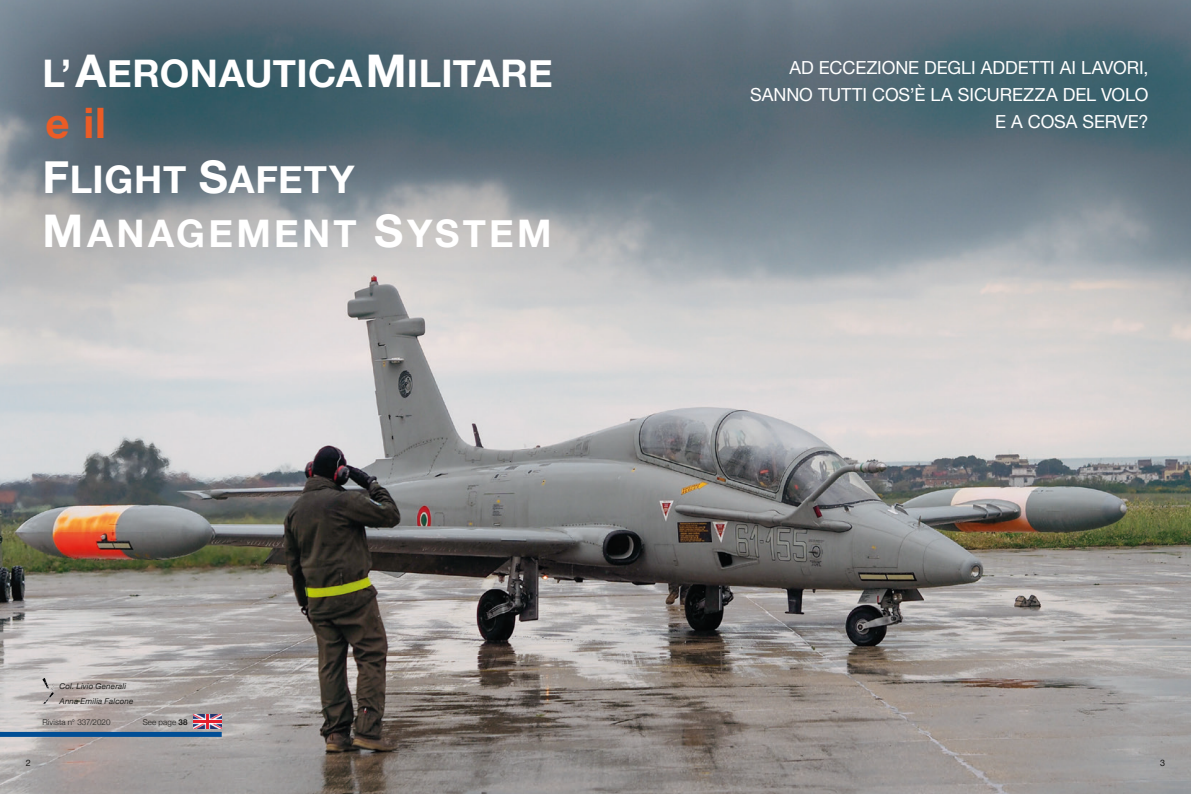
<style>
.page{position:relative;width:1191px;height:794px;background:#fff}
.page>*{position:absolute;margin:0;border:0;box-sizing:border-box;transform-origin:0 0}
.t1{font:700 42px "Helvetica Neue";color:#eb5c26}
.t2{font:700 38px/54px "Helvetica Neue";letter-spacing:.07em;color:#fff}
.t3{font:700 38px "Helvetica Neue";letter-spacing:.02em;color:#fff}
.t4{font:18px/27px "Helvetica Neue";letter-spacing:-.005em;color:#fff;text-align:right}
.t5{font:9px "Helvetica Neue";color:#1d1d1b}
.t6{font:italic 8px "Helvetica Neue";letter-spacing:.015em;color:#1d1d1b}
.t7{font:300 8px "Helvetica Neue";letter-spacing:.015em;color:#1d1d1b}
.s1{font-size:45px}
.s2{font-weight:700}
</style>
<div class="page">
<img style="left:0;top:0;width:1191px;height:794px">
<div style="left:0;top:732px;width:222px;height:5px;background:#004e95"></div>
<svg style="left:43px;top:678px;width:11px;height:25px"></svg>
<img style="left:193px;top:714px;width:29px;height:14px">
<p class="t3" style="left:43px;top:44px;width:512px">L’ <span class="s1">A</span>ERONAUTICA <span class="s1">M</span>ILITARE</p>
<p class="t1" style="left:46px;top:90px;width:62px">e il</p>
<p class="t2" style="left:43px;top:153px;width:510px"><span class="s1">F</span>LIGHT <span class="s1">S</span>AFETY<br><span class="s1">M</span>ANAGEMENT <span class="s1">S</span>YSTEM</p>
<p class="t6" style="left:60px;top:680px;width:68px">Col. Livio Generali</p>
<p class="t6" style="left:59px;top:695px;width:75px">Anna Emilia Falcone</p>
<p class="t7" style="left:43px;top:716px;width:69px">Rivista n° 337/2020</p>
<p class="t7" style="left:143px;top:716px;width:46px">See page <span class="s2">38</span></p>
<p class="t4" style="left:750px;top:55px;width:400px">AD ECCEZIONE DEGLI ADDETTI AI LAVORI,<br>SANNO TUTTI COS’È LA SICUREZZA DEL VOLO<br>E A COSA SERVE?</p>
<p class="t5" style="left:26px;top:756px;width:7px">2</p>
<p class="t5" style="left:1160px;top:756px;width:7px">3</p>
</div>
